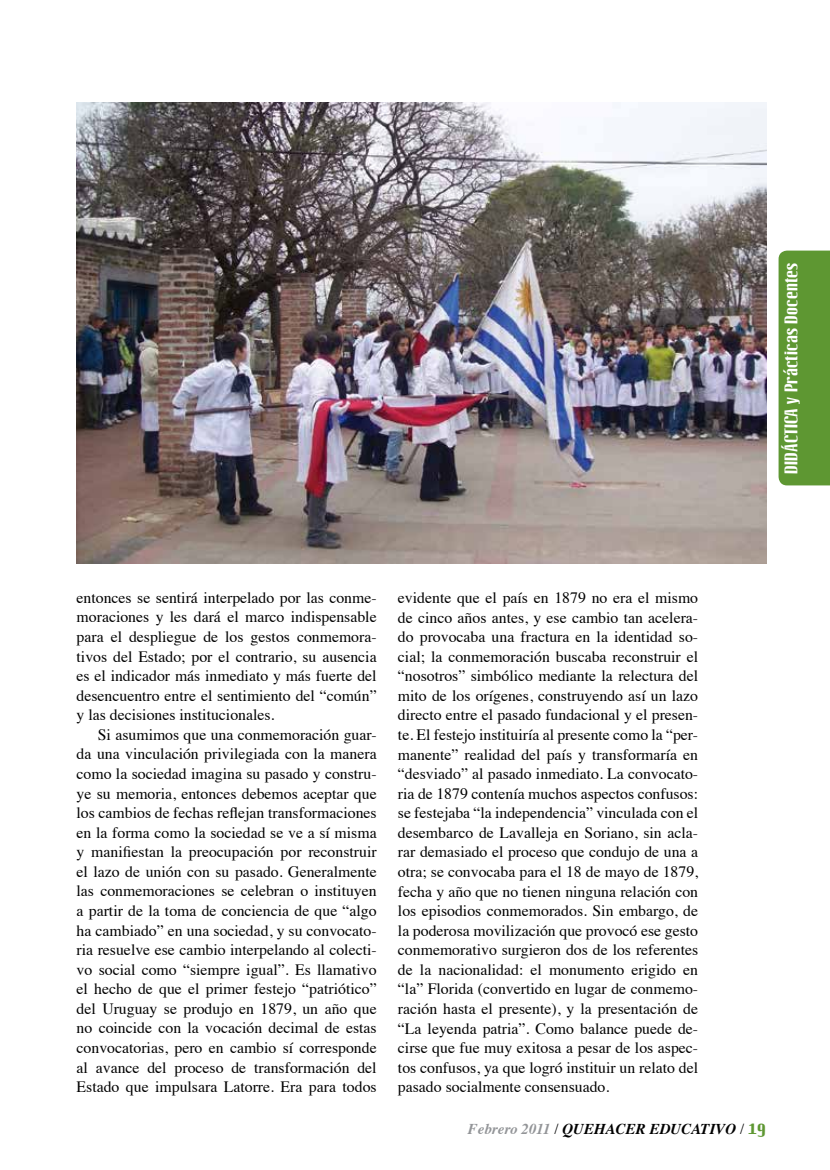
<style>
.page{position:relative;width:830px;height:1170px;background:#fff}
.page>*{position:absolute;margin:0;border:0;box-sizing:border-box;transform-origin:0 0}
.t1{font:700 18px "Linotype Octane";color:#fff}
.t2{font:15.75px/19.5px "Times";color:#000;text-align:justify}
.t3{font:italic 700 15px "Times";color:#000}
.s1{color:#939598}
.s2{font-weight:400;font-style:normal}
.s3{font-family:"Linotype Octane";font-style:normal;font-size:18px;color:#5e9732}
</style>
<div class="page">
<div style="left:778px;top:250px;width:51px;height:235px;background:#5e9732"></div>
<img style="left:77px;top:102px;width:688px;height:461px">
<p class="t1" style="left:780px;top:474px;width:213px;rotate:-90deg">DIDÁCTICA y Prácticas Docentes</p>
<p class="t2" style="left:77px;top:586px;width:301px">entonces se sentirá interpelado por las conme&shy;moraciones y les dará el marco indispensable para el despliegue de los gestos conmemora&shy;tivos del Estado; por el contrario, su ausencia es el indicador más inmediato y más fuerte del desencuentro entre el sentimiento del “común” y las decisiones institucionales.</p>
<p class="t2" style="left:77px;top:723px;width:301px;text-indent:21px">Si asumimos que una conmemoración guar&shy;da una vinculación privilegiada con la manera como la sociedad imagina su pasado y constru&shy;ye su memoria, entonces debemos aceptar que los cambios de fechas reflejan transformaciones en la forma como la sociedad se ve a sí misma y manifiestan la preocupación por reconstruir el lazo de unión con su pasado. Generalmente las conmemoraciones se celebran o instituyen a partir de la toma de conciencia de que “algo ha cambiado” en una sociedad, y su convocato&shy;ria resuelve ese cambio interpelando al colecti&shy;vo social como “siempre igual”. Es llamativo el hecho de que el primer festejo “patriótico” del Uruguay se produjo en 1879, un año que no coincide con la vocación decimal de estas convocatorias, pero en cambio sí corresponde al avance del proceso de transformación del Estado que impulsara Latorre. Era para todos</p>
<p class="t2" style="left:398px;top:586px;width:301px">evidente que el país en 1879 no era el mismo de cinco años antes, y ese cambio tan acelera&shy;do provocaba una fractura en la identidad so&shy;cial; la conmemoración buscaba reconstruir el “nosotros” simbólico mediante la relectura del mito de los orígenes, construyendo así un lazo directo entre el pasado fundacional y el presen&shy;te. El festejo instituiría al presente como la “per&shy;manente” realidad del país y transformaría en “desviado” al pasado inmediato. La convocato&shy;ria de 1879 contenía muchos aspectos confusos: se festejaba “la independencia” vinculada con el desembarco de Lavalleja en Soriano, sin acla&shy;rar demasiado el proceso que condujo de una a otra; se convocaba para el 18 de mayo de 1879, fecha y año que no tienen ninguna relación con los episodios conmemorados. Sin embargo, de la poderosa movilización que provocó ese gesto conmemorativo surgieron dos de los referentes de la nacionalidad: el monumento erigido en “la” Florida (convertido en lugar de conmemo&shy;ración hasta el presente), y la presentación de “La leyenda patria”. Como balance puede de&shy;cirse que fue muy exitosa a pesar de los aspec&shy;tos confusos, ya que logró instituir un relato del pasado socialmente consensuado.</p>
<p class="t3" style="left:467px;top:1114px;width:300px"><span class="s1">Febrero 2011</span> <span class="s2">/</span> QUEHACER EDUCATIVO <span class="s2">/</span> <span class="s3">19</span></p>
</div>
